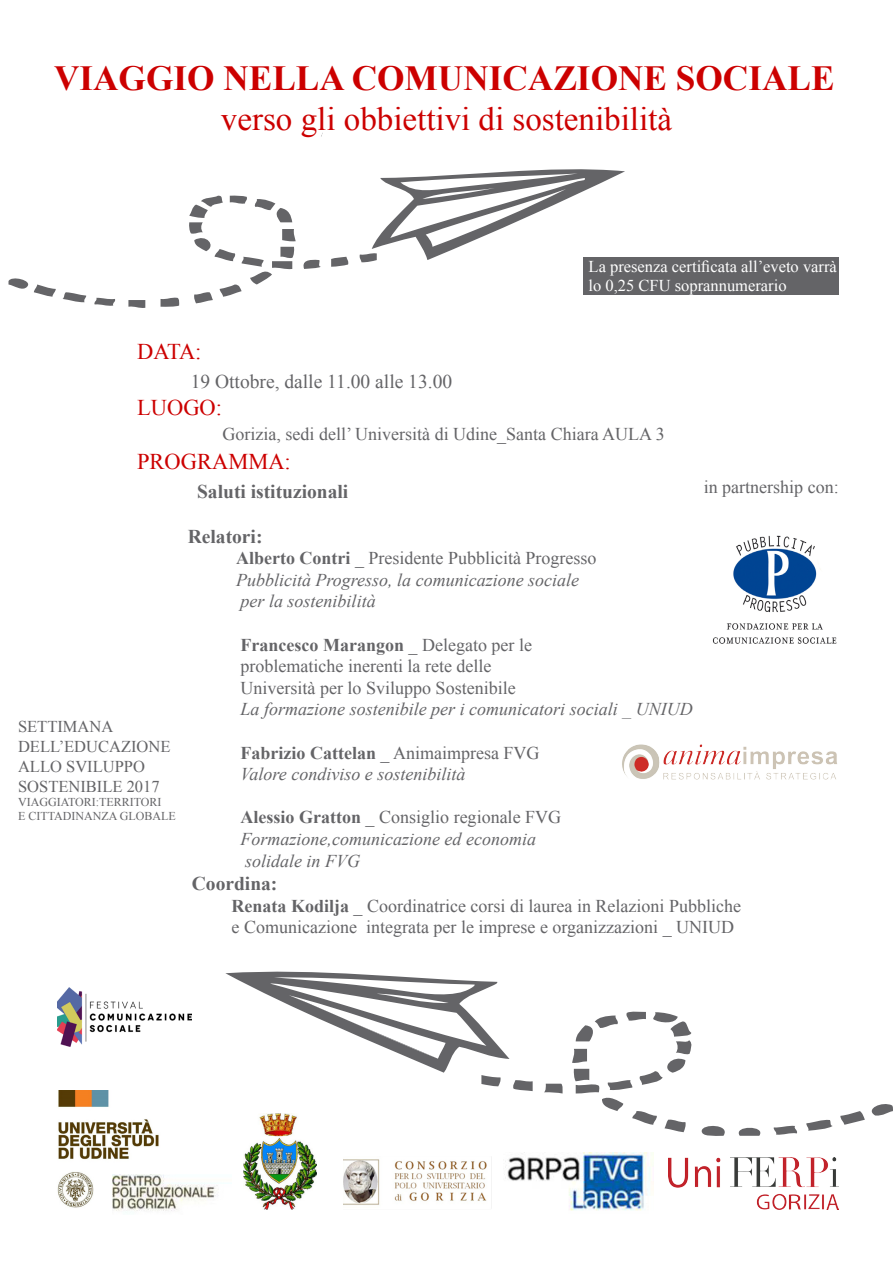
<style>
.page{position:relative;width:893px;height:1263px;background:#fff}
.page>*{position:absolute;margin:0;border:0;box-sizing:border-box;transform-origin:0 0}
.t1{font:700 35.25px "Times New Roman";color:#c00}
.t2{font:33px "Times New Roman";color:#c00}
.t3{font:22.5px "Times New Roman";color:#c00}
.t4{font:700 19.5px "Times New Roman";color:#646467}
.t5{font:19.5px "Times New Roman";color:#646467}
.t6{font:18px "Times New Roman";color:#646467}
.t7{font:italic 18px "Times New Roman";color:#646467}
.t8{font:700 18px "Times New Roman";color:#646467}
.t9{font:16.5px/19.8px "Times New Roman";color:#fff}
.t10{font:16.5px "Times New Roman";color:#646467}
.t11{font:12px "Times New Roman";color:#646467}
.s1{font-weight:700}
.s2{font-weight:400}
</style>
<div class="page">
<img style="left:57px;top:1090px;width:102px;height:118px">
<img style="left:112px;top:1174px;width:106px;height:37px">
<img style="left:668px;top:1158px;width:171px;height:51px">
<img style="left:712px;top:535px;width:125px;height:109px">
<img style="left:243px;top:1114px;width:73px;height:95px">
<svg style="left:544px;top:1084px;width:19px;height:9px"></svg>
<svg style="left:840px;top:1104px;width:53px;height:21px"></svg>
<svg style="left:572px;top:1011px;width:120px;height:121px"></svg>
<svg style="left:806px;top:1119px;width:27px;height:12px"></svg>
<svg style="left:773px;top:1125px;width:24px;height:10px"></svg>
<svg style="left:702px;top:1126px;width:59px;height:10px"></svg>
<svg style="left:225px;top:971px;width:308px;height:120px"></svg>
<svg style="left:331px;top:257px;width:18px;height:10px"></svg>
<svg style="left:9px;top:278px;width:47px;height:19px"></svg>
<svg style="left:63px;top:292px;width:23px;height:10px"></svg>
<svg style="left:189px;top:195px;width:132px;height:108px"></svg>
<svg style="left:94px;top:298px;width:22px;height:8px"></svg>
<svg style="left:161px;top:297px;width:19px;height:10px"></svg>
<svg style="left:128px;top:300px;width:17px;height:8px"></svg>
<svg style="left:359px;top:169px;width:266px;height:93px"></svg>
<img style="left:505px;top:1152px;width:148px;height:59px">
<img style="left:343px;top:1157px;width:149px;height:51px">
<img style="left:622px;top:744px;width:215px;height:36px">
<div style="left:584px;top:257px;width:255px;height:38px;background:#646467"></div>
<img style="left:57px;top:987px;width:134px;height:60px">
<p class="t1" style="left:54px;top:54px;width:782px">VIAGGIO NELLA COMUNICAZIONE SOCIALE</p>
<p class="t2" style="left:221px;top:97px;width:453px">verso gli obbiettivi di sostenibilità</p>
<p class="t9" style="left:589px;top:256px;width:250px">La presenza certificata all’eveto varrà lo 0,25 CFU soprannumerario</p>
<p class="t3" style="left:137px;top:336px;width:66px">DATA:</p>
<p class="t5" style="left:191px;top:368px;width:263px">19 Ottobre, dalle 11.00 alle 13.00</p>
<p class="t3" style="left:137px;top:392px;width:86px">LUOGO:</p>
<p class="t6" style="left:223px;top:422px;width:444px">Gorizia, sedi dell’ Università di Udine_Santa Chiara AULA 3</p>
<p class="t3" style="left:137px;top:446px;width:155px">PROGRAMMA:</p>
<p class="t4" style="left:197px;top:477px;width:153px">Saluti istituzionali</p>
<p class="t4" style="left:188px;top:522px;width:76px">Relatori:</p>
<p class="t6" style="left:236px;top:546px;width:362px"><span class="s1">Alberto Contri</span> _ Presidente Pubblicità Progresso</p>
<p class="t7" style="left:236px;top:567px;width:345px">Pubblicità Progresso, la comunicazione sociale</p>
<p class="t7" style="left:241px;top:589px;width:137px">per la sostenibilità</p>
<p class="t8" style="left:241px;top:632px;width:293px">Francesco Marangon <span class="s2">_ Delegato per le</span></p>
<p class="t6" style="left:241px;top:654px;width:252px">problematiche inerenti la rete delle</p>
<p class="t6" style="left:241px;top:676px;width:277px">Università per lo Sviluppo Sostenibile</p>
<p class="t7" style="left:241px;top:697px;width:453px">La formazione sostenibile per i comunicatori sociali _ UNIUD</p>
<p class="t8" style="left:241px;top:740px;width:300px">Fabrizio Cattelan <span class="s2">_ Animaimpresa FVG</span></p>
<p class="t7" style="left:241px;top:762px;width:226px">Valore condiviso e sostenibilità</p>
<p class="t6" style="left:241px;top:805px;width:322px"><span class="s1">Alessio Gratton</span> _ Consiglio regionale FVG</p>
<p class="t7" style="left:241px;top:826px;width:297px">Formazione,comunicazione ed economia</p>
<p class="t7" style="left:245px;top:848px;width:117px">solidale in FVG</p>
<p class="t4" style="left:192px;top:870px;width:87px">Coordina:</p>
<p class="t6" style="left:232px;top:893px;width:511px"><span class="s1">Renata Kodilja</span> _ Coordinatrice corsi di laurea in Relazioni Pubbliche</p>
<p class="t6" style="left:232px;top:915px;width:504px">e Comunicazione integrata per le imprese e organizzazioni _ UNIUD</p>
<p class="t6" style="left:704px;top:475px;width:136px">in partnership con:</p>
<p class="t10" style="left:18px;top:716px;width:97px">SETTIMANA</p>
<p class="t10" style="left:18px;top:735px;width:154px">DELL’EDUCAZIONE</p>
<p class="t10" style="left:18px;top:755px;width:128px">ALLO SVILUPPO</p>
<p class="t10" style="left:18px;top:775px;width:143px">SOSTENIBILE 2017</p>
<p class="t11" style="left:18px;top:794px;width:145px">VIAGGIATORI:TERRITORI</p>
<p class="t11" style="left:18px;top:808px;width:159px">E CITTADINANZA GLOBALE</p>
</div>
